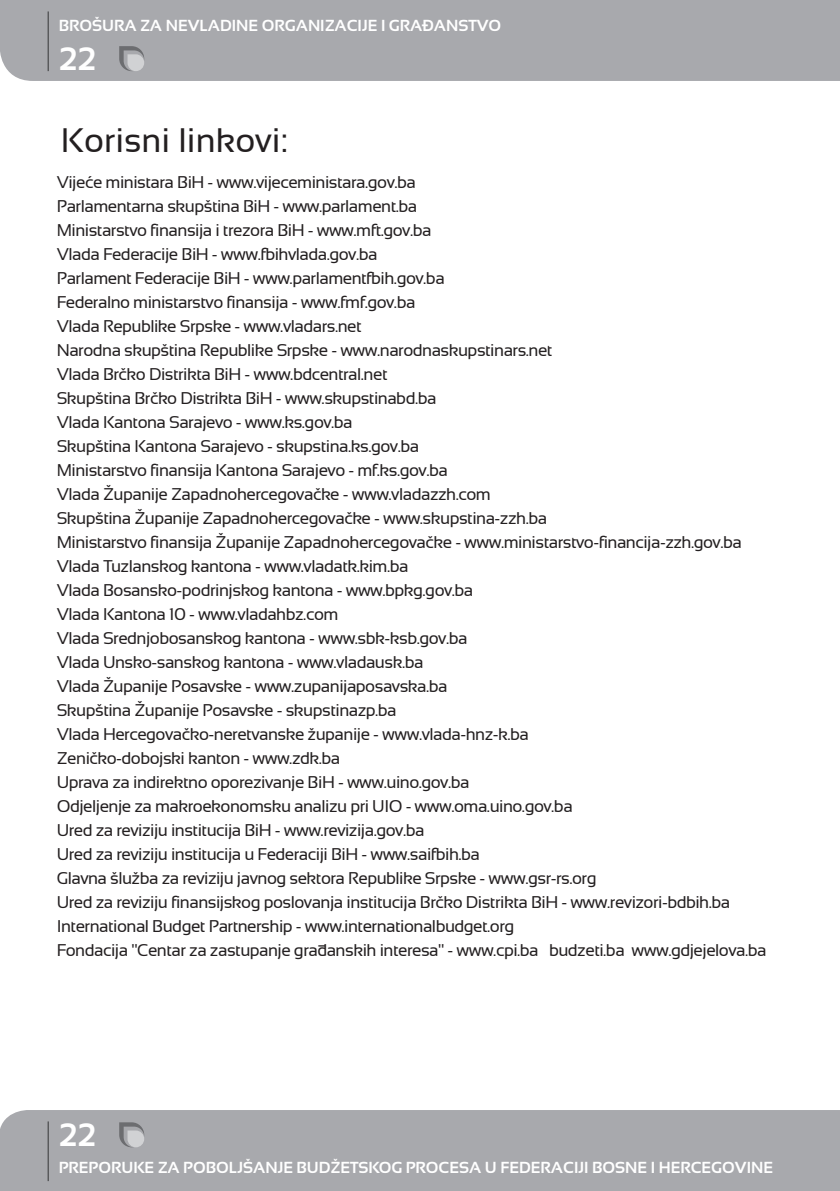
<style>
.page{position:relative;width:840px;height:1191px;background:#fff}
.page>*{position:absolute;margin:0;border:0;box-sizing:border-box;transform-origin:0 0}
.t1{font:34px "Sansation";color:#231f20}
.t2{font:700 32.4px "Sansation";color:#fff}
.t3{font:17px/24px "Sansation";letter-spacing:-.03em;color:#231f20}
.t4{font:700 16px "Sansation";color:#fff}
</style>
<div class="page">
<div style="left:0;top:1110px;width:839px;height:81px;background:#a8a9ad"></div>
<div style="left:0;top:0;width:839px;height:81px;background:#a8a9ad"></div>
<hr style="left:47px;top:11px;width:2px;height:60px;background:#57585a">
<hr style="left:47px;top:1121px;width:2px;height:60px;background:#57585a">
<svg style="left:119px;top:46px;width:25px;height:25px"></svg>
<svg style="left:119px;top:1122px;width:25px;height:25px"></svg>
<p class="t4" style="left:59px;top:16px;width:444px">BROŠURA ZA NEVLADINE ORGANIZACIJE I GRAĐANSTVO</p>
<h2 class="t2" style="left:59px;top:40px;width:39px">22</h2>
<h1 class="t1" style="left:61px;top:122px;width:228px">Korisni linkovi:</h1>
<p class="t3" style="left:57px;top:170px;width:711px">Vijeće ministara BiH - www.vijeceministara.gov.ba<br>Parlamentarna skupština BiH - www.parlament.ba<br>Ministarstvo finansija i trezora BiH - www.mft.gov.ba<br>Vlada Federacije BiH - www.fbihvlada.gov.ba<br>Parlament Federacije BiH - www.parlamentfbih.gov.ba<br>Federalno ministarstvo finansija - www.fmf.gov.ba<br>Vlada Republike Srpske - www.vladars.net<br>Narodna skupština Republike Srpske - www.narodnaskupstinars.net<br>Vlada Brčko Distrikta BiH - www.bdcentral.net<br>Skupština Brčko Distrikta BiH - www.skupstinabd.ba<br>Vlada Kantona Sarajevo - www.ks.gov.ba<br>Skupština Kantona Sarajevo - skupstina.ks.gov.ba<br>Ministarstvo finansija Kantona Sarajevo - mf.ks.gov.ba<br>Vlada Županije Zapadnohercegovačke - www.vladazzh.com<br>Skupština Županije Zapadnohercegovačke - www.skupstina-zzh.ba<br>Ministarstvo finansija Županije Zapadnohercegovačke - www.ministarstvo-financija-zzh.gov.ba Vlada Tuzlanskog kantona - www.vladatk.kim.ba<br>Vlada Bosansko-podrinjskog kantona - www.bpkg.gov.ba<br>Vlada Kantona 10 - www.vladahbz.com<br>Vlada Srednjobosanskog kantona - www.sbk-ksb.gov.ba<br>Vlada Unsko-sanskog kantona - www.vladausk.ba<br>Vlada Županije Posavske - www.zupanijaposavska.ba<br>Skupština Županije Posavske - skupstinazp.ba<br>Vlada Hercegovačko-neretvanske županije - www.vlada-hnz-k.ba<br>Zeničko-dobojski kanton - www.zdk.ba<br>Uprava za indirektno oporezivanje BiH - www.uino.gov.ba<br>Odjeljenje za makroekonomsku analizu pri UIO - www.oma.uino.gov.ba<br>Ured za reviziju institucija BiH - www.revizija.gov.ba<br>Ured za reviziju institucija u Federaciji BiH - www.saifbih.ba<br>Glavna šlužba za reviziju javnog sektora Republike Srpske - www.gsr-rs.org<br>Ured za reviziju finansijskog poslovanja institucija Brčko Distrikta BiH - www.revizori-bdbih.ba International Budget Partnership - www.internationalbudget.org<br>Fondacija "Centar za zastupanje građanskih interesa" - www.cpi.ba budzeti.ba www.gdjejelova.ba</p>
<h2 class="t2" style="left:59px;top:1116px;width:39px">22</h2>
<p class="t4" style="left:59px;top:1158px;width:715px">PREPORUKE ZA POBOLJŠANJE BUDŽETSKOG PROCESA U FEDERACIJI BOSNE I HERCEGOVINE</p>
</div>
